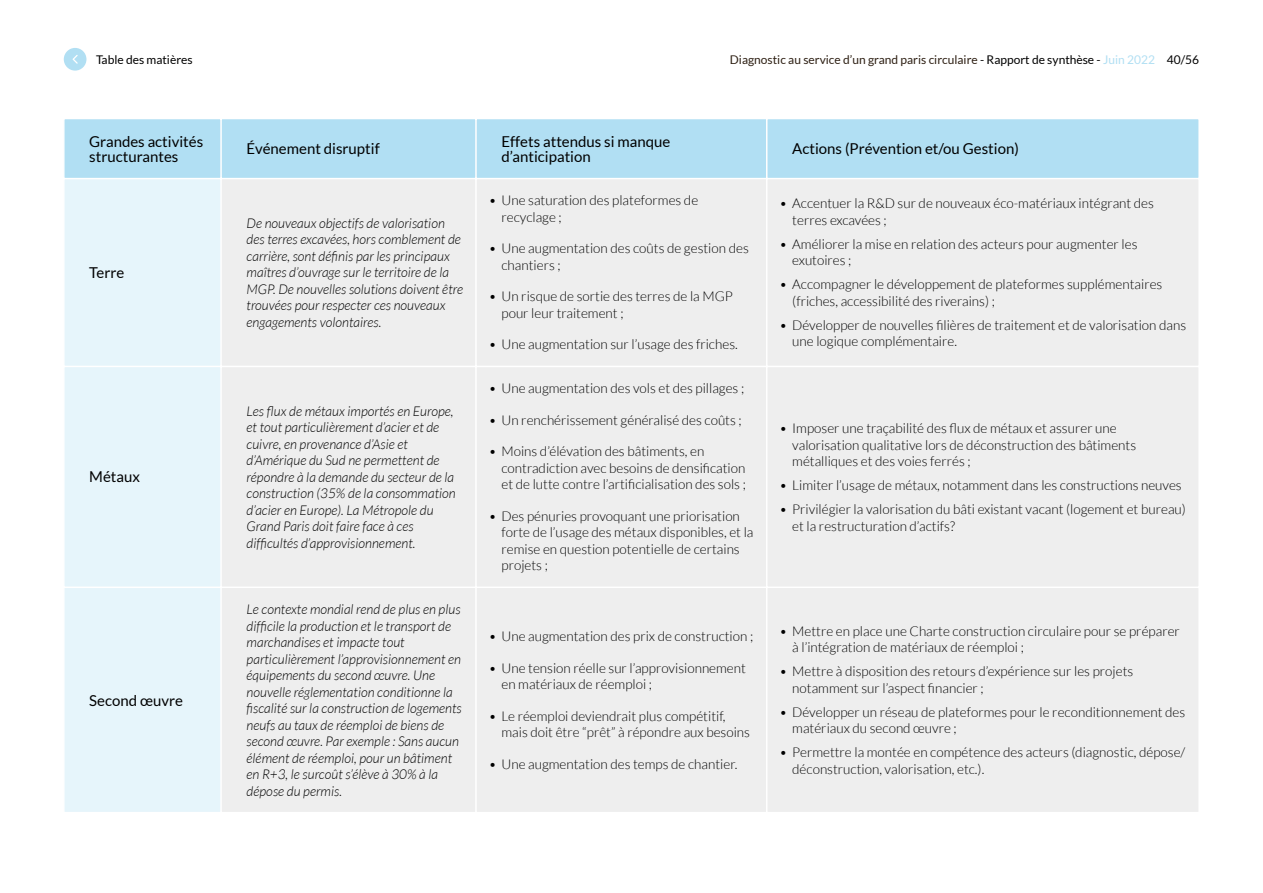
<style>
.page{position:relative;width:1263px;height:893px;background:#fff}
.page>*{position:absolute;margin:0;border:0;box-sizing:border-box;transform-origin:0 0}
.t1{font:15px/15px "Lato";color:#000}
.t2{font:300 13.5px/16.5px "Lato";color:#000}
.t3{font:italic 300 13.5px/16.5px "Lato";color:#000}
.t4{font:12px "Lato";color:#2e2014}
.t5{font:12px "Lato";color:#000}
.s1{color:#000}
.s2{color:#b1dff3}
</style>
<div class="page">
<div style="left:64px;top:48px;width:22px;height:23px;background:#b1dff3;border-radius:50%"></div>
<svg style="left:73px;top:55px;width:5px;height:9px"></svg>
<div style="left:64px;top:119px;width:1135px;height:694px;background:#eee"></div>
<div style="left:64px;top:119px;width:1135px;height:60px;background:#b1dff3"></div>
<div style="left:64px;top:179px;width:157px;height:634px;background:#e6f5fb"></div>
<hr style="left:63px;top:118px;width:2px;height:695px;background:#fff">
<hr style="left:1198px;top:118px;width:2px;height:695px;background:#fff">
<hr style="left:220px;top:119px;width:2px;height:694px;background:#fff">
<hr style="left:475px;top:119px;width:2px;height:694px;background:#fff">
<hr style="left:766px;top:119px;width:1px;height:694px;background:#fff">
<hr style="left:64px;top:178px;width:1135px;height:1px;background:#fff">
<hr style="left:64px;top:366px;width:1135px;height:1px;background:#fff">
<hr style="left:64px;top:586px;width:1135px;height:2px;background:#fff">
<hr style="left:64px;top:812px;width:1135px;height:1px;background:#fff">
<p class="t5" style="left:96px;top:54px;width:98px">Table des matières</p>
<p class="t4" style="left:730px;top:54px;width:471px">Diagnostic au service d’un grand paris circulaire <span class="s1">- Rapport de synthèse -</span> <span class="s2">Juin 2022</span> <span class="s1">40/56</span></p>
<p class="t1" style="left:89px;top:134px;width:115px">Grandes activités structurantes</p>
<p class="t1" style="left:247px;top:142px;width:135px">Événement disruptif</p>
<p class="t1" style="left:501px;top:134px;width:170px">Effets attendus si manque d’anticipation</p>
<p class="t1" style="left:792px;top:142px;width:228px">Actions (Prévention et/ou Gestion)</p>
<p class="t1" style="left:89px;top:266px;width:37px">Terre</p>
<p class="t1" style="left:89px;top:470px;width:52px">Métaux</p>
<p class="t1" style="left:89px;top:693px;width:95px">Second œuvre</p>
<p class="t3" style="left:247px;top:216px;width:218px">De nouveaux objectifs de valorisation des terres excavées, hors comblement de carrière, sont définis par les principaux maîtres d’ouvrage sur le territoire de la MGP. De nouvelles solutions doivent être trouvées pour respecter ces nouveaux engagements volontaires.</p>
<p class="t3" style="left:247px;top:403px;width:211px">Les flux de métaux importés en Europe, et tout particulièrement d’acier et de cuivre, en provenance d’Asie et d’Amérique du Sud ne permettent de répondre à la demande du secteur de la construction (35% de la consommation d’acier en Europe). La Métropole du Grand Paris doit faire face à ces difficultés d’approvisionnement.</p>
<p class="t3" style="left:247px;top:602px;width:217px">Le contexte mondial rend de plus en plus difficile la production et le transport de marchandises et impacte tout particulièrement l’approvisionnement en équipements du second œuvre. Une nouvelle réglementation conditionne la fiscalité sur la construction de logements neufs au taux de réemploi de biens de second œuvre. Par exemple : Sans aucun élément de réemploi, pour un bâtiment en R+3, le surcoût s’élève à 30% à la dépose du permis.</p>
<p class="t2" style="left:501px;top:193px;width:198px;text-indent:-13px">• Une saturation des plateformes de recyclage ;</p>
<p class="t2" style="left:501px;top:241px;width:249px;text-indent:-13px">• Une augmentation des coûts de gestion des chantiers ;</p>
<p class="t2" style="left:501px;top:289px;width:233px;text-indent:-13px">• Un risque de sortie des terres de la MGP pour leur traitement ;</p>
<p class="t2" style="left:489px;top:337px;width:251px">• Une augmentation sur l’usage des friches.</p>
<p class="t2" style="left:489px;top:381px;width:257px">• Une augmentation des vols et des pillages ;</p>
<p class="t2" style="left:489px;top:412px;width:254px">• Un renchérissement généralisé des coûts ;</p>
<p class="t2" style="left:501px;top:444px;width:246px;text-indent:-13px">• Moins d’élévation des bâtiments, en contradiction avec besoins de densification et de lutte contre l’artificialisation des sols ;</p>
<p class="t2" style="left:501px;top:508px;width:253px;text-indent:-13px">• Des pénuries provoquant une priorisation forte de l’usage des métaux disponibles, et la remise en question potentielle de certains projets ;</p>
<p class="t2" style="left:489px;top:629px;width:266px">• Une augmentation des prix de construction ;</p>
<p class="t2" style="left:501px;top:660px;width:246px;text-indent:-13px">• Une tension réelle sur l’approvisionnement en matériaux de réemploi ;</p>
<p class="t2" style="left:501px;top:708px;width:250px;text-indent:-13px">• Le réemploi deviendrait plus compétitif, mais doit être “prêt” à répondre aux besoins</p>
<p class="t2" style="left:489px;top:756px;width:250px">• Une augmentation des temps de chantier.</p>
<p class="t2" style="left:792px;top:196px;width:363px;text-indent:-13px">• Accentuer la R&amp;D sur de nouveaux éco-matériaux intégrant des terres excavées ;</p>
<p class="t2" style="left:792px;top:237px;width:347px;text-indent:-13px">• Améliorer la mise en relation des acteurs pour augmenter les exutoires ;</p>
<p class="t2" style="left:792px;top:277px;width:372px;text-indent:-13px">• Accompagner le développement de plateformes supplémentaires (friches, accessibilité des riverains) ;</p>
<p class="t2" style="left:792px;top:318px;width:395px;text-indent:-13px">• Développer de nouvelles filières de traitement et de valorisation dans une logique complémentaire.</p>
<p class="t2" style="left:792px;top:421px;width:345px;text-indent:-13px">• Imposer une traçabilité des flux de métaux et assurer une valorisation qualitative lors de déconstruction des bâtiments métalliques et des voies ferrés ;</p>
<p class="t2" style="left:779px;top:478px;width:404px">• Limiter l’usage de métaux, notamment dans les constructions neuves</p>
<p class="t2" style="left:792px;top:502px;width:395px;text-indent:-13px">• Privilégier la valorisation du bâti existant vacant (logement et bureau) et la restructuration d’actifs?</p>
<p class="t2" style="left:792px;top:623px;width:389px;text-indent:-13px">• Mettre en place une Charte construction circulaire pour se préparer à l’intégration de matériaux de réemploi ;</p>
<p class="t2" style="left:792px;top:664px;width:342px;text-indent:-13px">• Mettre à disposition des retours d’expérience sur les projets notamment sur l’aspect financier ;</p>
<p class="t2" style="left:792px;top:704px;width:394px;text-indent:-13px">• Développer un réseau de plateformes pour le reconditionnement des matériaux du second œuvre ;</p>
<p class="t2" style="left:792px;top:745px;width:395px;text-indent:-13px">• Permettre la montée en compétence des acteurs (diagnostic, dépose/ déconstruction, valorisation, etc.).</p>
</div>
